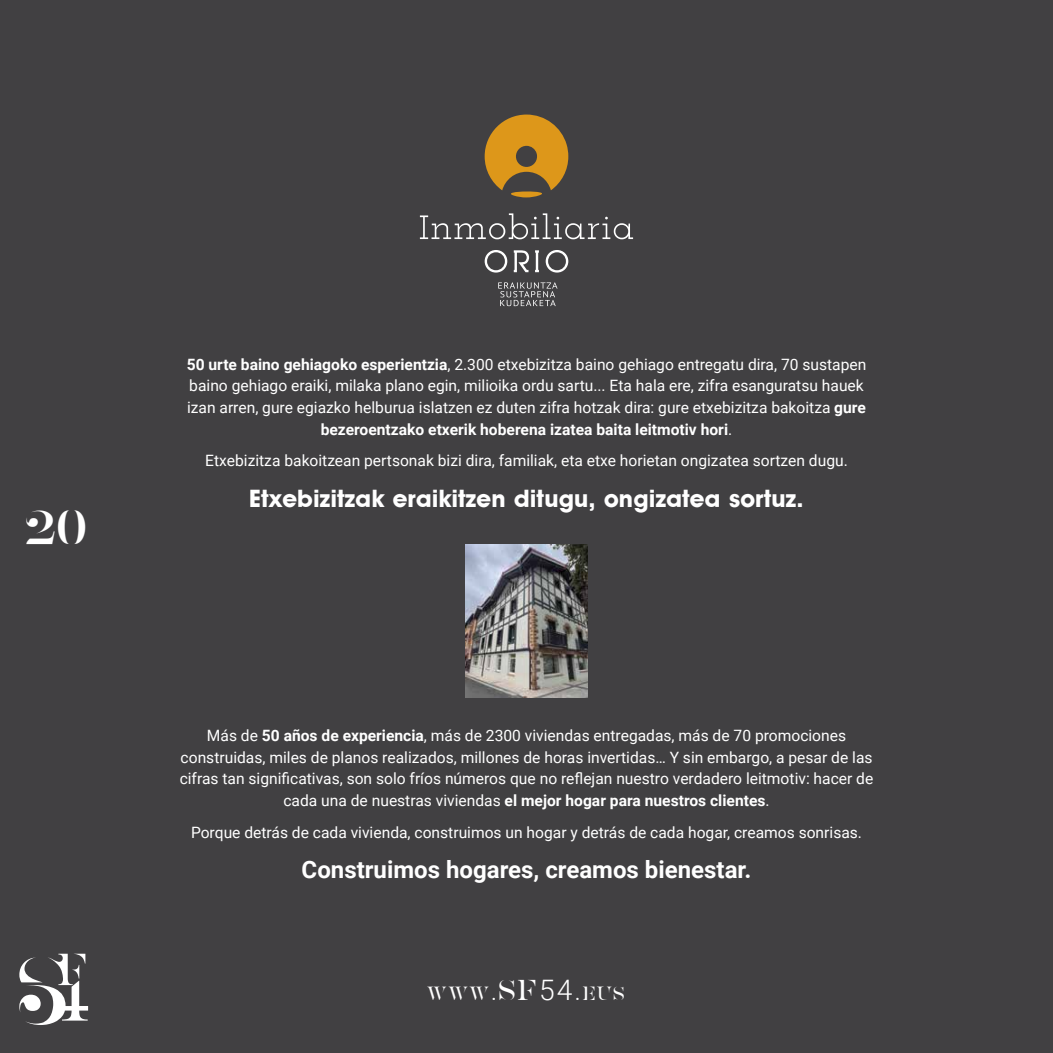
<style>
.page{position:relative;width:1053px;height:1053px;background:#fff}
.page>*{position:absolute;margin:0;border:0;box-sizing:border-box;transform-origin:0 0}
.t1{font:34.5px "SATURDATESERIF";color:#fff}
.t2{font:700 24px "ITC Avant Garde";color:#fff}
.t3{font:700 24px "Roboto";color:#fff}
.t4{font:15.62px/21.6px "Roboto";color:#fff;text-align:center}
.t5{font:13.75px "SATURDATESERIF";letter-spacing:.075em;color:#fff}
.s1{font-weight:700}
.s2{font-family:"Roboto";font-weight:300;font-size:27.5px}
.s3{font-size:20.62px}
.s4{font-family:"Roboto";font-weight:300;font-size:28.12px}
</style>
<div class="page">
<div style="left:0;top:0;width:1052px;height:1052px;background:#414042"></div>
<svg style="left:19px;top:953px;width:69px;height:71px"></svg>
<svg style="left:498px;top:282px;width:59px;height:24px"></svg>
<svg style="left:420px;top:213px;width:213px;height:26px"></svg>
<svg style="left:484px;top:250px;width:84px;height:22px"></svg>
<svg style="left:484px;top:114px;width:84px;height:83px"></svg>
<img style="left:465px;top:544px;width:122px;height:153px">
<h1 class="t1" style="left:26px;top:510px;width:64px">20</h1>
<p class="t4" style="left:187px;top:353px;width:681px"><span class="s1">50 urte baino gehiagoko esperientzia</span>, 2.300 etxebizitza baino gehiago entregatu dira, 70 sustapen baino gehiago eraiki, milaka plano egin, milioika ordu sartu... Eta hala ere, zifra esanguratsu hauek izan arren, gure egiazko helburua islatzen ez duten zifra hotzak dira: gure etxebizitza bakoitza <span class="s1">gure bezeroentzako etxerik hoberena izatea baita leitmotiv hori</span>.</p>
<p class="t4" style="left:205px;top:449px;width:644px">Etxebizitza bakoitzean pertsonak bizi dira, familiak, eta etxe horietan ongizatea sortzen dugu.</p>
<h2 class="t2" style="left:249px;top:483px;width:556px">Etxebizitzak eraikitzen ditugu, ongizatea sortuz.</h2>
<p class="t4" style="left:180px;top:724px;width:695px">Más de <span class="s1">50 años de experiencia</span>, más de 2300 viviendas entregadas, más de 70 promociones construidas, miles de planos realizados, millones de horas invertidas… Y sin embargo, a pesar de las cifras tan significativas, son solo fríos números que no reflejan nuestro verdadero leitmotiv: hacer de cada una de nuestras viviendas <span class="s1">el mejor hogar para nuestros clientes</span>.</p>
<p class="t4" style="left:191px;top:820px;width:672px">Porque detrás de cada vivienda, construimos un hogar y detrás de cada hogar, creamos sonrisas.</p>
<h2 class="t3" style="left:301px;top:852px;width:451px">Construimos hogares, creamos bienestar.</h2>
<p class="t5" style="left:427px;top:986px;width:199px">WWW<span class="s2">.</span><span class="s3">SF</span><span class="s4">54</span><span class="s2">.</span>EUS</p>
</div>
